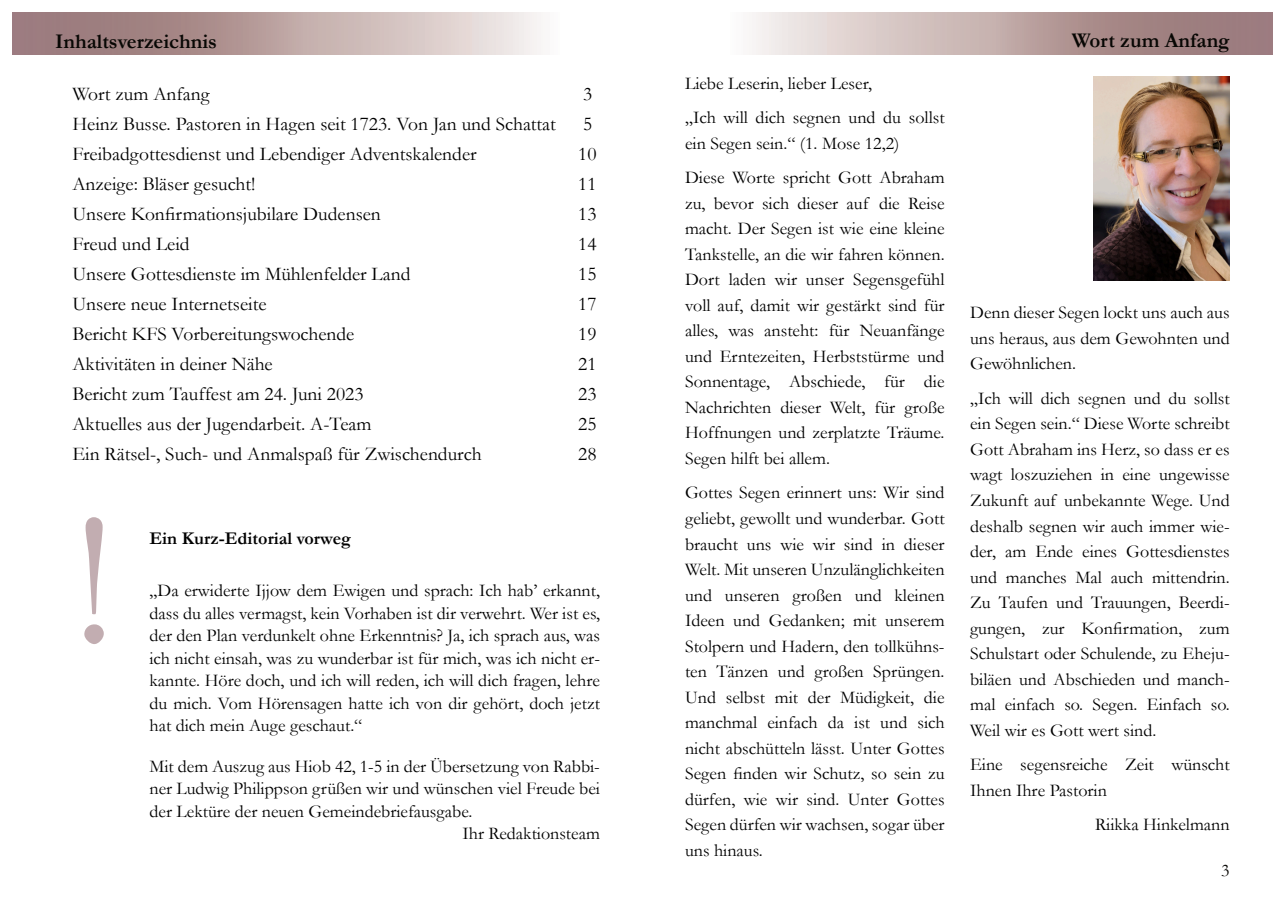
<style>
.page{position:relative;width:1285px;height:919px;background:#fff}
.page>*{position:absolute;margin:0;border:0;box-sizing:border-box;transform-origin:0 0}
.t1{font:195px "Garamond";color:rgb(75 14 25/.34)}
.t2{font:700 21px "Garamond";color:#080704}
.t3{font:19.5px "Garamond";color:#000}
.t4{font:18px/25.5px "Garamond";color:#000;text-align:justify}
.t5{font:700 18px "Garamond";color:#000}
.t6{font:18px "Garamond";color:#080704}
</style>
<div class="page">
<img style="left:1093px;top:76px;width:136px;height:204px">
<svg style="left:752px;top:13px;width:519px;height:42px;background:#c0aaa9"></svg>
<svg style="left:13px;top:13px;width:528px;height:42px;background:#bea8a7"></svg>
<p class="t2" style="left:55px;top:34px;width:163px">Inhaltsverzeichnis</p>
<p class="t3" style="left:72px;top:87px;width:138px">Wort zum Anfang</p>
<p class="t3" style="left:583px;top:87px;width:11px">3</p>
<p class="t3" style="left:72px;top:117px;width:485px">Heinz Busse. Pastoren in Hagen seit 1723. Von Jan und Schattat</p>
<p class="t3" style="left:583px;top:117px;width:11px">5</p>
<p class="t3" style="left:72px;top:147px;width:405px">Freibadgottesdienst und Lebendiger Adventskalender</p>
<p class="t3" style="left:578px;top:147px;width:20px">10</p>
<p class="t3" style="left:72px;top:177px;width:184px">Anzeige: Bläser gesucht!</p>
<p class="t3" style="left:578px;top:177px;width:20px">11</p>
<p class="t3" style="left:72px;top:207px;width:310px">Unsere Konfirmationsjubilare Dudensen</p>
<p class="t3" style="left:578px;top:207px;width:20px">13</p>
<p class="t3" style="left:72px;top:237px;width:119px">Freud und Leid</p>
<p class="t3" style="left:578px;top:237px;width:20px">14</p>
<p class="t3" style="left:72px;top:267px;width:339px">Unsere Gottesdienste im Mühlenfelder Land</p>
<p class="t3" style="left:578px;top:267px;width:20px">15</p>
<p class="t3" style="left:72px;top:297px;width:195px">Unsere neue Internetseite</p>
<p class="t3" style="left:578px;top:297px;width:20px">17</p>
<p class="t3" style="left:72px;top:327px;width:283px">Bericht KFS Vorbereitungswochende</p>
<p class="t3" style="left:578px;top:327px;width:20px">19</p>
<p class="t3" style="left:72px;top:357px;width:202px">Aktivitäten in deiner Nähe</p>
<p class="t3" style="left:578px;top:357px;width:20px">21</p>
<p class="t3" style="left:72px;top:387px;width:292px">Bericht zum Tauffest am 24. Juni 2023</p>
<p class="t3" style="left:578px;top:387px;width:20px">23</p>
<p class="t3" style="left:72px;top:417px;width:300px">Aktuelles aus der Jugendarbeit. A-Team</p>
<p class="t3" style="left:578px;top:417px;width:20px">25</p>
<p class="t3" style="left:72px;top:447px;width:410px">Ein Rätsel-, Such- und Anmalspaß für Zwischendurch</p>
<p class="t3" style="left:578px;top:447px;width:20px">28</p>
<h1 class="t1" style="left:72px;top:514px;width:44px">!</h1>
<p class="t5" style="left:149px;top:531px;width:203px">Ein Kurz-Editorial vorweg</p>
<p class="t4" style="left:149px;top:581px;width:452px;line-height:22.5px">„Da erwiderte Ijjow dem Ewigen und sprach: Ich hab’ erkannt, dass du alles vermagst, kein Vorhaben ist dir verwehrt. Wer ist es, der den Plan verdunkelt ohne Erkenntnis? Ja, ich sprach aus, was ich nicht einsah, was zu wunderbar ist für mich, was ich nicht er&shy;kannte. Höre doch, und ich will reden, ich will dich fragen, lehre du mich. Vom Hörensagen hatte ich von dir gehört, doch jetzt hat dich mein Auge geschaut.“</p>
<p class="t4" style="left:149px;top:755px;width:452px">Mit dem Auszug aus Hiob 42, 1-5 in der Übersetzung von Rabbi-</p>
<p class="t4" style="left:149px;top:777px;width:452px">ner Ludwig Philippson grüßen wir und wünschen viel Freude bei</p>
<p class="t4" style="left:149px;top:800px;width:324px">der Lektüre der neuen Gemeindebriefausgabe.</p>
<p class="t4" style="left:462px;top:822px;width:139px">Ihr Redaktionsteam</p>
<p class="t4" style="left:685px;top:68px;width:261px;line-height:34.5px">Liebe Leserin, lieber Leser,<br>„Ich will dich segnen und du sollst</p>
<p class="t4" style="left:685px;top:128px;width:261px;line-height:34.5px">ein Segen sein.“ (1. Mose 12,2)<br>Diese Worte spricht Gott Abraham</p>
<p class="t4" style="left:685px;top:192px;width:261px">zu, bevor sich dieser auf die Reise macht. Der Segen ist wie eine kleine Tankstelle, an die wir fahren können.<br>Dort laden wir unser Segensgefühl voll auf, damit wir gestärkt sind für alles, was ansteht: für Neuanfänge und Erntezeiten, Herbststürme und Sonnentage, Abschiede, für die Nachrichten dieser Welt, für große Hoffnungen und zerplatzte Träume.<br>Segen hilft bei allem.</p>
<p class="t4" style="left:685px;top:482px;width:261px">Gottes Segen erinnert uns: Wir sind geliebt, gewollt und wunderbar. Gott braucht uns wie wir sind in dieser Welt. Mit unseren Unzulänglichkeiten und unseren großen und kleinen Ideen und Gedanken; mit unserem Stolpern und Hadern, den tollkühns&shy;ten Tänzen und großen Sprüngen.<br>Und selbst mit der Müdigkeit, die manchmal einfach da ist und sich nicht abschütteln lässt. Unter Gottes Segen finden wir Schutz, so sein zu dürfen, wie wir sind. Unter Gottes Segen dürfen wir wachsen, sogar über uns hinaus.</p>
<p class="t2" style="left:1071px;top:33px;width:159px">Wort zum Anfang</p>
<p class="t4" style="left:969px;top:302px;width:261px">Denn dieser Segen lockt uns auch aus uns heraus, aus dem Gewohnten und Gewöhnlichen.</p>
<p class="t4" style="left:969px;top:387px;width:261px">„Ich will dich segnen und du sollst ein Segen sein.“ Diese Worte schreibt Gott Abraham ins Herz, so dass er es wagt loszuziehen in eine ungewisse Zukunft auf unbekannte Wege. Und deshalb segnen wir auch immer wie&shy;der, am Ende eines Gottesdienstes und manches Mal auch mittendrin.<br>Zu Taufen und Trauungen, Beerdi&shy;gungen, zur Konfirmation, zum Schulstart oder Schulende, zu Eheju&shy;biläen und Abschieden und manch&shy;mal einfach so. Segen. Einfach so.<br>Weil wir es Gott wert sind.</p>
<p class="t4" style="left:969px;top:753px;width:261px">Eine segensreiche Zeit wünscht<br>Ihnen Ihre Pastorin</p>
<p class="t4" style="left:1094px;top:813px;width:136px">Riikka Hinkelmann</p>
<p class="t6" style="left:1220px;top:864px;width:10px">3</p>
</div>
